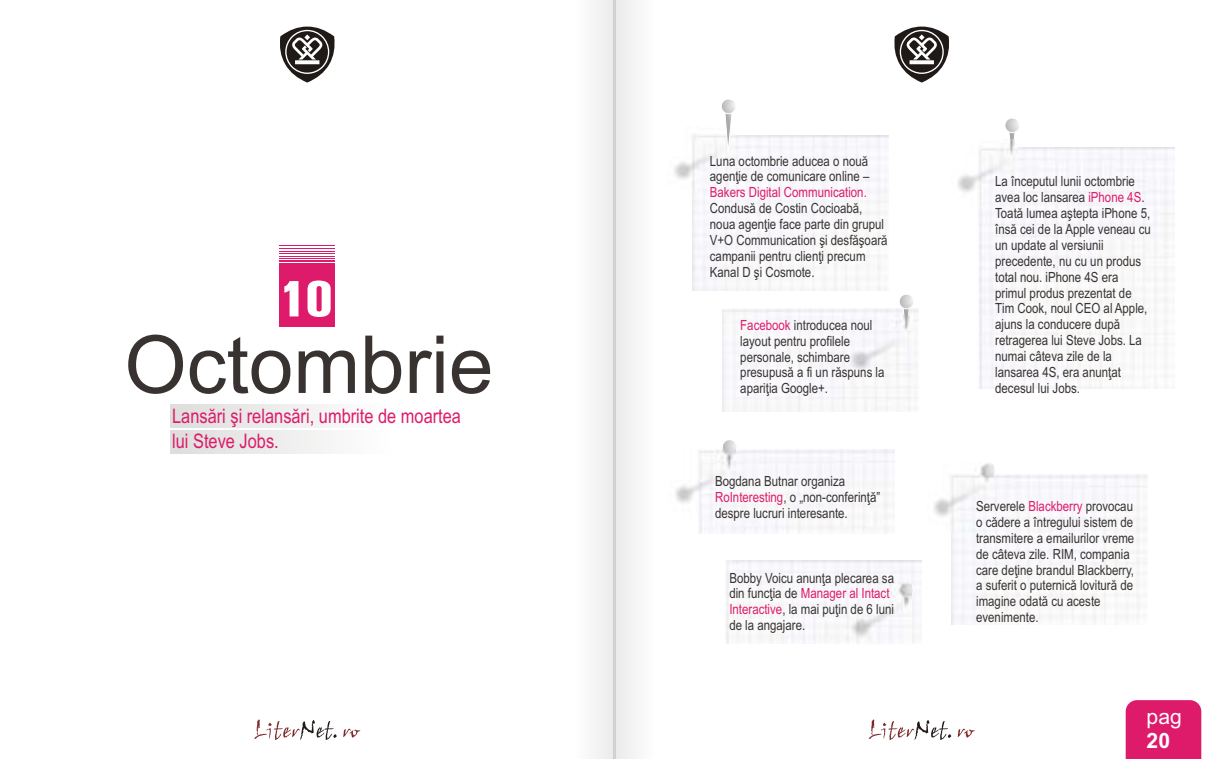
<style>
.page{position:relative;width:1229px;height:759px;background:#fff}
.page>*{position:absolute;margin:0;border:0;box-sizing:border-box;transform-origin:0 0}
.t1{font:80px "Arial";color:#383330}
.t2{font:800 condensed 50px "Akzidenz Grotesk BE";color:#fff}
.t3{font:21.2px "Arial";color:#fff}
.t4{font:700 21.2px "Arial";color:#fff}
.t5{font:20px/25.2px "Arial Narrow";color:#de1a6b}
.t6{font:14px/16px "Arial Narrow";color:#383330}
.t7{font:14px "Arial Narrow";color:#de1a6b}
.s1{color:#de1a6b}
</style>
<div class="page">
<svg style="left:254px;top:719px;width:83px;height:20px"></svg>
<svg style="left:343px;top:728px;width:17px;height:9px"></svg>
<svg style="left:280px;top:27px;width:55px;height:56px"></svg>
<div style="left:279px;top:273px;width:56px;height:54px;background:#de1a6b"></div>
<hr style="left:279px;top:270px;width:56px;height:2px;background:#de1a6b">
<hr style="left:279px;top:268px;width:56px;height:2px;background:#de1a6b">
<hr style="left:279px;top:265px;width:56px;height:2px;background:#de1a6b">
<hr style="left:279px;top:263px;width:56px;height:1px;background:#de1a6b">
<hr style="left:279px;top:260px;width:56px;height:2px;background:#de1a6b">
<hr style="left:279px;top:258px;width:56px;height:1px;background:#de1a6b">
<hr style="left:279px;top:256px;width:56px;height:1px;background:#de1a6b">
<hr style="left:279px;top:253px;width:56px;height:1px;background:#de1a6b">
<svg style="left:868px;top:719px;width:83px;height:20px"></svg>
<svg style="left:957px;top:728px;width:18px;height:9px"></svg>
<svg style="left:894px;top:27px;width:55px;height:56px"></svg>
<div style="left:1126px;top:700px;width:75px;height:58px;background:#de1a6b"></div>
<div style="left:548px;top:0;width:66px;height:758px;background:linear-gradient(to right,#fff,#eee)"></div>
<div style="left:614px;top:0;width:67px;height:758px;background:linear-gradient(to right,#ededec,#fff)"></div>
<hr style="left:613px;top:0;width:3px;height:758px;background:#d1d1d1">
<img style="left:668px;top:127px;width:66px;height:69px">
<svg style="left:723px;top:114px;width:10px;height:48px"></svg>
<svg style="left:721px;top:98px;width:16px;height:16px"></svg>
<div style="left:720px;top:98px;width:17px;height:17px;border:1px solid #fff;border-radius:50%"></div>
<svg style="left:901px;top:308px;width:10px;height:7px"></svg>
<svg style="left:898px;top:293px;width:16px;height:16px"></svg>
<div style="left:898px;top:293px;width:17px;height:17px;border:1px solid #fff;border-radius:50%"></div>
<img style="left:846px;top:315px;width:66px;height:69px">
<svg style="left:722px;top:439px;width:16px;height:16px"></svg>
<div style="left:721px;top:438px;width:17px;height:17px;border:1px solid #fff;border-radius:50%"></div>
<img style="left:669px;top:449px;width:66px;height:69px">
<div style="left:898px;top:581px;width:16px;height:16px;background:#f2f2f2;border-radius:50%"></div>
<div style="left:898px;top:581px;width:17px;height:16px;border:1px solid #fff;border-radius:50%"></div>
<img style="left:846px;top:582px;width:66px;height:62px">
<img style="left:979px;top:148px;width:196px;height:241px">
<svg style="left:1009px;top:133px;width:6px;height:6px"></svg>
<svg style="left:1004px;top:117px;width:16px;height:16px"></svg>
<div style="left:1004px;top:117px;width:17px;height:17px;border:1px solid #fff;border-radius:50%"></div>
<img style="left:958px;top:139px;width:60px;height:69px">
<div style="left:980px;top:462px;width:16px;height:17px;border:1px solid #fff;border-radius:50%"></div>
<img style="left:934px;top:462px;width:60px;height:69px">
<h2 class="t2" style="left:280px;top:277px;width:54px">10</h2>
<h1 class="t1" style="left:124px;top:334px;width:370px">Octombrie</h1>
<h3 class="t5" style="left:172px;top:405px;width:290px">Lansări şi relansări, umbrite de moartea lui Steve Jobs.</h3>
<p class="t6" style="left:710px;top:154px;width:161px">Luna octombrie aducea o nouă agenţie de comunicare online –</p>
<p class="t6" style="left:710px;top:201px;width:179px">Condusă de Costin Cocioabă, noua agenţie face parte din grupul<br>V+O Communication şi desfăşoară campanii pentru clienţi precum<br>Kanal D şi Cosmote.</p>
<p class="t7" style="left:710px;top:187px;width:158px">Bakers Digital Communication.</p>
<p class="t6" style="left:995px;top:175px;width:157px">La începutul lunii octombrie avea loc lansarea <span class="s1">iPhone 4S</span>.<br>Toată lumea aştepta iPhone 5, însă cei de la Apple veneau cu un update al versiunii precedente, nu cu un produs total nou. iPhone 4S era primul produs prezentat de<br>Tim Cook, noul CEO al Apple, ajuns la conducere după retragerea lui Steve Jobs. La numai câteva zile de la lansarea 4S, era anunţat decesul lui Jobs.</p>
<p class="t6" style="left:740px;top:318px;width:146px"><span class="s1">Facebook</span> introducea noul layout pentru profilele personale, schimbare presupusă a fi un răspuns la apariţia Google+.</p>
<p class="t6" style="left:715px;top:474px;width:167px">Bogdana Butnar organiza<br><span class="s1">RoInteresting</span>, o „non-conferinţă” despre lucruri interesante.</p>
<p class="t6" style="left:729px;top:571px;width:166px">Bobby Voicu anunţa plecarea sa din funcţia de <span class="s1">Manager al Intact<br>Interactive</span>, la mai puţin de 6 luni de la angajare.</p>
<p class="t6" style="left:976px;top:499px;width:160px">Serverele <span class="s1">Blackberry</span> provocau o cădere a întregului sistem de transmitere a emailurilor vreme de câteva zile. RIM, compania care deţine brandul Blackberry, a suferit o puternică lovitură de imagine odată cu aceste evenimente.</p>
<h3 class="t3" style="left:1146px;top:708px;width:37px">pag</h3>
<h3 class="t4" style="left:1146px;top:732px;width:25px">20</h3>
</div>
